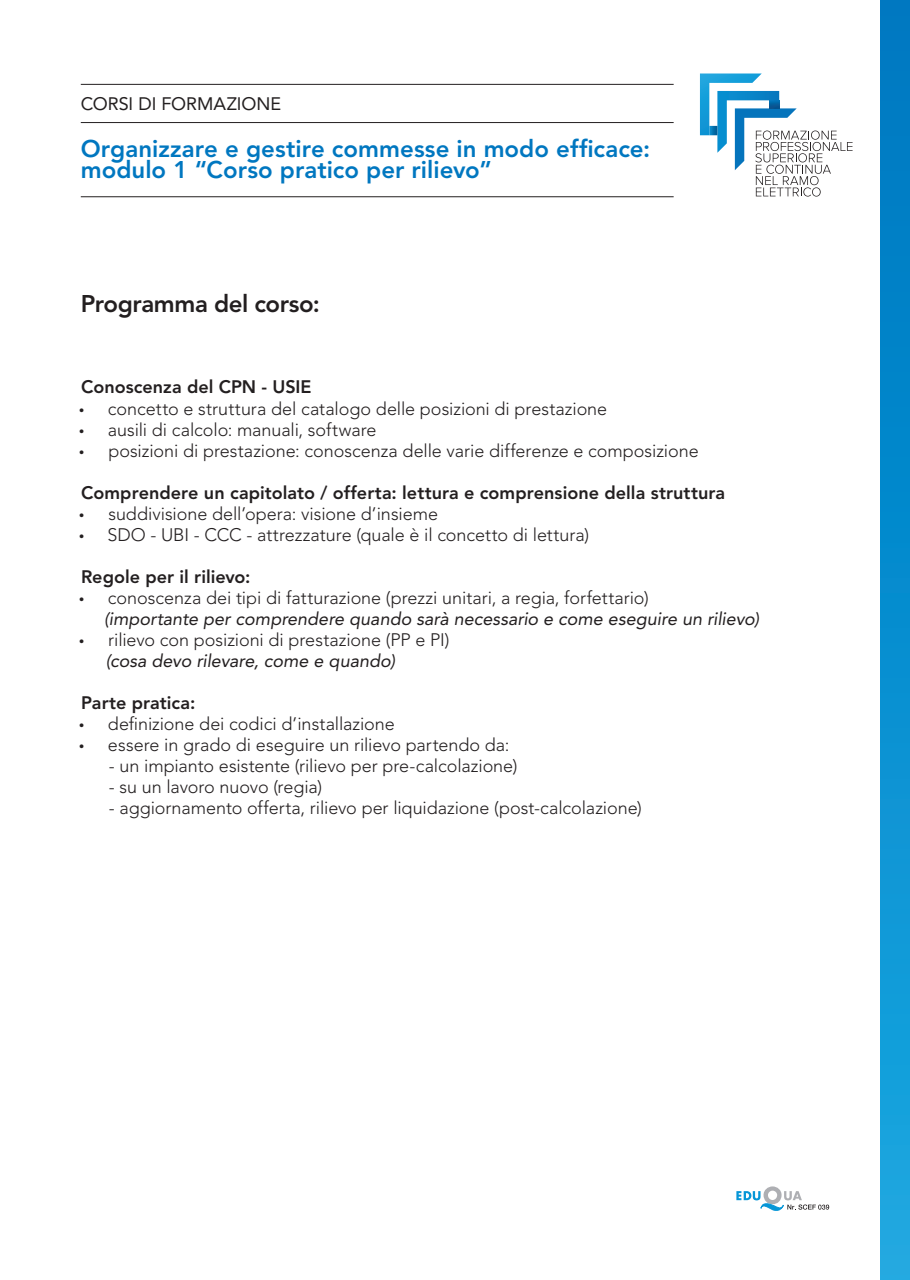
<style>
.page{position:relative;width:910px;height:1280px;background:#fff}
.page>*{position:absolute;margin:0;border:0;box-sizing:border-box;transform-origin:0 0}
.t1{font:800 24px/21px "Avenir LT Std";color:#0077c0}
.t2{font:800 24px "Avenir LT Std";letter-spacing:-.02em;color:#231f20}
.t3{font:300 18px/21px "Avenir LT Std";letter-spacing:-.005em;color:#231f20}
.t4{font:italic 18px/21px "Avenir LT Std";color:#231f20}
.t5{font:800 18px "Avenir LT Std";color:#231f20}
.t6{font:18px "Avenir LT Std";color:#231f20}
.s1{font-family:"Myriad Pro";font-weight:400}
.s2{font-family:"Myriad Pro";font-style:normal}
.s3{font-weight:300;font-style:normal}
.s4{font-weight:400;font-style:italic}
</style>
<div class="page">
<hr style="left:81px;top:196px;width:593px;height:1px;background:#231f20">
<hr style="left:81px;top:122px;width:593px;height:1px;background:#231f20">
<hr style="left:81px;top:84px;width:593px;height:1px;background:#231f20">
<svg style="left:700px;top:73px;width:153px;height:124px"></svg>
<div style="left:880px;top:0;width:30px;height:1280px;background:linear-gradient(to bottom,#0076c0,#1ba8e0)"></div>
<svg style="left:736px;top:1186px;width:93px;height:25px"></svg>
<p class="t6" style="left:81px;top:94px;width:202px">CORSI DI FORMAZIONE</p>
<h1 class="t1" style="left:81px;top:138px;width:571px">Organizzare e gestire commesse in modo efficace: modulo 1 “Corso pratico per rilievo”</h1>
<h1 class="t2" style="left:81px;top:289px;width:241px">Programma del corso:</h1>
<p class="t5" style="left:81px;top:377px;width:232px">Conoscenza del CPN - USIE</p>
<p class="t3" style="left:79px;top:398px;width:529px"><span class="s1">•</span> concetto e struttura del catalogo delle posizioni di prestazione</p>
<p class="t3" style="left:79px;top:419px;width:299px"><span class="s1">•</span> ausili di calcolo: manuali, software</p>
<p class="t3" style="left:79px;top:440px;width:621px"><span class="s1">•</span> posizioni di prestazione: conoscenza delle varie differenze e composizione</p>
<p class="t5" style="left:81px;top:482px;width:646px">Comprendere un capitolato / offerta: lettura e comprensione della struttura</p>
<p class="t3" style="left:79px;top:503px;width:360px"><span class="s1">•</span> suddivisione dell’opera: visione d’insieme</p>
<p class="t3" style="left:79px;top:524px;width:511px"><span class="s1">•</span> SDO - UBI - CCC - attrezzature (quale è il concetto di lettura)</p>
<p class="t5" style="left:81px;top:566px;width:171px">Regole per il rilievo:</p>
<p class="t4" style="left:104px;top:587px;width:656px;text-indent:-25px"><span class="s2">•</span> <span class="s3">conoscenza dei tipi di fatturazione (prezzi unitari, a regia, forfettario)<br></span>(importante per comprendere quando sarà necessario e come eseguire un rilievo)</p>
<p class="t3" style="left:106px;top:629px;width:345px;text-indent:-26px"><span class="s1">•</span> rilievo con posizioni di prestazione (PP e PI) <span class="s4">(cosa devo rilevare, come e quando)</span></p>
<p class="t5" style="left:81px;top:692px;width:116px">Parte pratica:</p>
<p class="t3" style="left:79px;top:713px;width:317px"><span class="s1">•</span> definizione dei codici d’installazione</p>
<p class="t3" style="left:79px;top:734px;width:432px"><span class="s1">•</span> essere in grado di eseguire un rilievo partendo da:</p>
<p class="t3" style="left:109px;top:755px;width:410px">- un impianto esistente (rilievo per pre-calcolazione)</p>
<p class="t3" style="left:109px;top:776px;width:215px">- su un lavoro nuovo (regia)</p>
<p class="t3" style="left:109px;top:797px;width:535px">- aggiornamento offerta, rilievo per liquidazione (post-calcolazione)</p>
</div>
